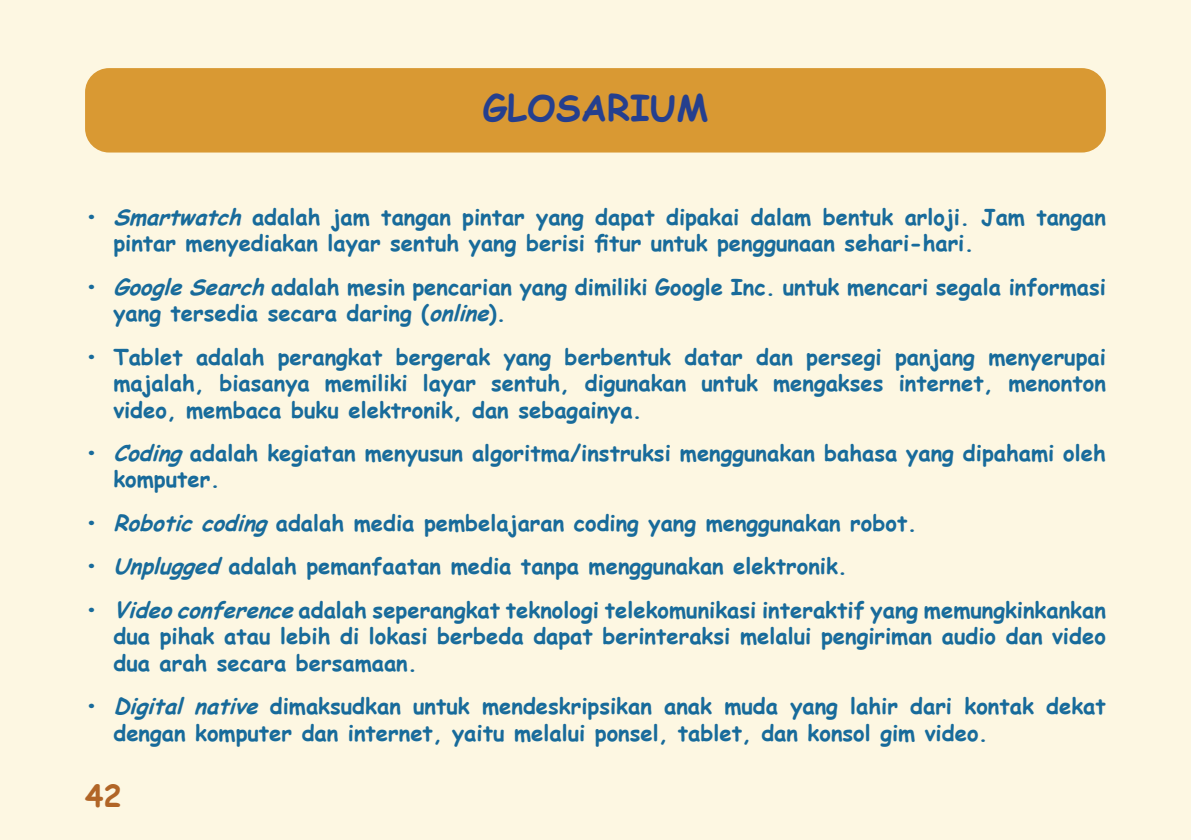
<style>
.page{position:relative;width:1191px;height:840px;background:#fff}
.page>*{position:absolute;margin:0;border:0;box-sizing:border-box;transform-origin:0 0}
.t1{font:700 36px "Comic Sans MS";color:#253f8e}
.t2{font:700 30px "Comic Sans MS";color:#b16527}
.t3{font:700 22px/26.4px "Comic Sans MS";color:#186b9b}
.s1{font-style:italic}
</style>
<div class="page">
<div style="left:0;top:0;width:1191px;height:839px;background:#fdf7e2"></div>
<div style="left:85px;top:68px;width:1021px;height:84px;background:#d99933;border-radius:24px"></div>
<h1 class="t1" style="left:483px;top:81px;width:227px">GLOSARIUM</h1>
<p class="t3" style="left:113px;top:203px;width:994px;text-indent:-28px">• <span class="s1">Smartwatch</span> adalah jam tangan pintar yang dapat dipakai dalam bentuk arloji. Jam tangan pintar menyediakan layar sentuh yang berisi fitur untuk penggunaan sehari-hari.</p>
<p class="t3" style="left:113px;top:273px;width:994px;text-indent:-28px">• <span class="s1">GoogleSearch</span>adalah mesin pencarian yang dimiliki Google Inc. untuk mencari segala informasi yang tersedia secara daring (<span class="s1">online</span>).</p>
<p class="t3" style="left:113px;top:342px;width:994px;text-align:justify;text-indent:-28px">• Tablet adalah perangkat bergerak yang berbentuk datar dan persegi panjang menyerupai majalah, biasanya memiliki layar sentuh, digunakan untuk mengakses internet, menonton video, membaca buku elektronik, dan sebagainya.</p>
<p class="t3" style="left:113px;top:439px;width:994px;text-indent:-28px">• <span class="s1">Coding</span>adalah kegiatan menyusun algoritma/instruksi menggunakan bahasa yang dipahami oleh komputer.</p>
<p class="t3" style="left:85px;top:508px;width:833px">• <span class="s1">Roboticcoding</span>adalah media pembelajaran coding yang menggunakan robot.</p>
<p class="t3" style="left:85px;top:552px;width:764px">• <span class="s1">Unplugged</span>adalah pemanfaatan media tanpa menggunakan elektronik.</p>
<p class="t3" style="left:113px;top:595px;width:994px;text-align:justify;text-indent:-28px">• <span class="s1">Videoconference</span>adalah seperangkat teknologi telekomunikasi interaktif yang memungkinkankan dua pihak atau lebih di lokasi berbeda dapat berinteraksi melalui pengiriman audio dan video dua arah secara bersamaan.</p>
<p class="t3" style="left:113px;top:691px;width:994px;text-indent:-28px">• <span class="s1">Digital native</span> dimaksudkan untuk mendeskripsikan anak muda yang lahir dari kontak dekat dengan komputer dan internet, yaitu melalui ponsel, tablet, dan konsol gim video.</p>
<h2 class="t2" style="left:85px;top:773px;width:38px">42</h2>
</div>
